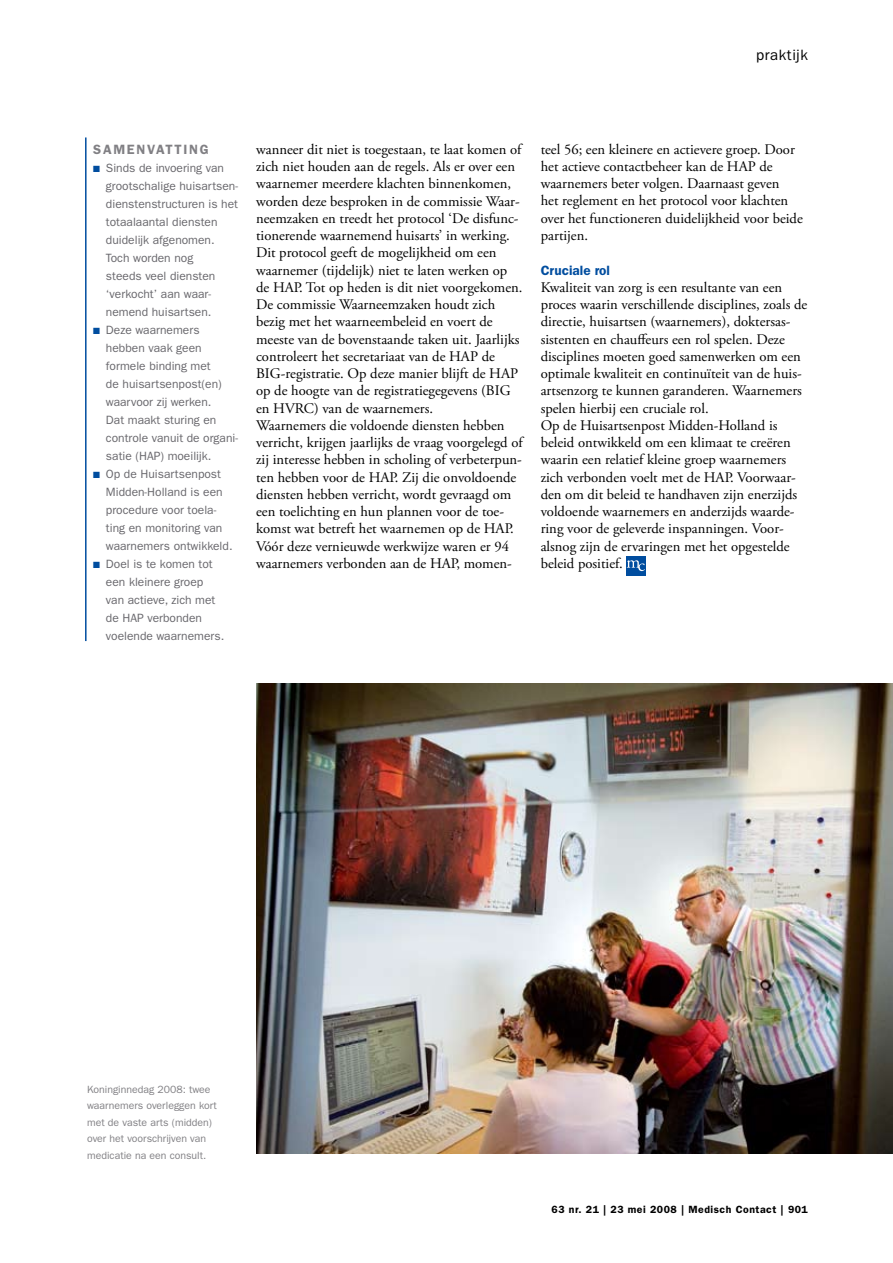
<style>
.page{position:relative;width:893px;height:1263px;background:#fff}
.page>*{position:absolute;margin:0;border:0;box-sizing:border-box;transform-origin:0 0}
.t1{font:15px "ITC Franklin Gothic Std";letter-spacing:.04em;color:#000}
.t2{font:14.7px/17.2px "Adobe Garamond Pro";color:#000}
.t3{font:600 13.5px "ITC Franklin Gothic Std";letter-spacing:.125em;color:#818084}
.t4{font:600 13.5px "ITC Franklin Gothic Std";color:#004d9f}
.t5{font:12px/18px "ITC Franklin Gothic Std";color:#68676c}
.t6{font:10.5px/16.5px "ITC Franklin Gothic Std";color:#818084}
.t7{font:600 10.5px "ITC Franklin Gothic Std";letter-spacing:.05em;color:#000}
.s1{color:#004d9f}
</style>
<div class="page">
<div style="left:626px;top:556px;width:20px;height:19px;background:#004d9f"></div>
<svg style="left:627px;top:560px;width:18px;height:11px"></svg>
<hr style="left:85px;top:137px;width:2px;height:504px;background:#004d9f">
<img style="left:256px;top:683px;width:637px;height:471px">
<p class="t1" style="left:756px;top:46px;width:53px">praktijk</p>
<p class="t3" style="left:93px;top:141px;width:117px">Samenvatting</p>
<p class="t5" style="left:106px;top:159px;width:134px;text-indent:-13px"><span class="s1">■</span> Sinds de invoering van grootschalige huisartsen&shy;dienstenstructuren is het totaalaantal diensten duidelijk afgenomen.<br>Toch worden nog<br>steeds veel diensten ‘verkocht’ aan waar&shy;nemend huisartsen.</p>
<p class="t5" style="left:106px;top:321px;width:134px;text-indent:-13px"><span class="s1">■</span> Deze waarnemers hebben vaak geen formele binding met<br>de huisartsenpost(en) waarvoor zij werken.<br>Dat maakt sturing en controle vanuit de organi&shy;satie (HAP) moeilijk.</p>
<p class="t5" style="left:106px;top:465px;width:128px;text-indent:-13px"><span class="s1">■</span> Op de Huisartsenpost<br>Midden-Holland is een procedure voor toela&shy;ting en monitoring van waarnemers ontwikkeld.</p>
<p class="t5" style="left:106px;top:555px;width:120px;text-indent:-13px"><span class="s1">■</span> Doel is te komen tot een kleinere groep van actieve, zich met de HAP verbonden voelende waarnemers.</p>
<p class="t2" style="left:256px;top:141px;width:268px">wanneer dit niet is toegestaan, te laat komen of zich niet houden aan de regels. Als er over een waarnemer meerdere klachten binnenkomen, worden deze besproken in de commissie Waar&shy;neemzaken en treedt het protocol ‘De disfunc&shy;tionerende waarnemend huisarts’ in werking.<br>Dit protocol geeft de mogelijkheid om een waarnemer (tijdelijk) niet te laten werken op de HAP. Tot op heden is dit niet voorgekomen.<br>De commissie Waarneemzaken houdt zich bezig met het waarneembeleid en voert de meeste van de bovenstaande taken uit. Jaarlijks controleert het secretariaat van de HAP de BIG-registratie. Op deze manier blijft de HAP op de hoogte van de registratiegegevens (BIG en HVRC) van de waarnemers.<br>Waarnemers die voldoende diensten hebben verricht, krijgen jaarlijks de vraag voorgelegd of zij interesse hebben in scholing of verbeterpun&shy;ten hebben voor de HAP. Zij die onvoldoende diensten hebben verricht, wordt gevraagd om een toelichting en hun plannen voor de toe&shy;komst wat betreft het waarnemen op de HAP.<br>Vóór deze vernieuwde werkwijze waren er 94 waarnemers verbonden aan de HAP, momen-</p>
<p class="t2" style="left:541px;top:141px;width:264px">teel 56; een kleinere en actievere groep. Door het actieve contactbeheer kan de HAP de waarnemers beter volgen. Daarnaast geven<br>het reglement en het protocol voor klachten over het functioneren duidelijkheid voor beide partijen.</p>
<p class="t4" style="left:541px;top:262px;width:71px">Cruciale rol</p>
<p class="t2" style="left:541px;top:279px;width:268px">Kwaliteit van zorg is een resultante van een proces waarin verschillende disciplines, zoals de directie, huisartsen (waarnemers), doktersas&shy;sistenten en chauffeurs een rol spelen. Deze disciplines moeten goed samenwerken om een optimale kwaliteit en continuïteit van de huis&shy;artsenzorg te kunnen garanderen. Waarnemers spelen hierbij een cruciale rol.<br>Op de Huisartsenpost Midden-Holland is beleid ontwikkeld om een klimaat te creëren waarin een relatief kleine groep waarnemers zich verbonden voelt met de HAP. Voorwaar&shy;den om dit beleid te handhaven zijn enerzijds voldoende waarnemers en anderzijds waarde&shy;ring voor de geleverde inspanningen. Voor&shy;alsnog zijn de ervaringen met het opgestelde beleid positief.</p>
<p class="t6" style="left:87px;top:1081px;width:131px">Koninginnedag 2008: twee waarnemers overleggen kort met de vaste arts (midden) over het voorschrijven van medicatie na een consult.</p>
<p class="t7" style="left:551px;top:1203px;width:258px">63 nr. 21 | 23 mei 2008 | Medisch Contact | 901</p>
</div>
